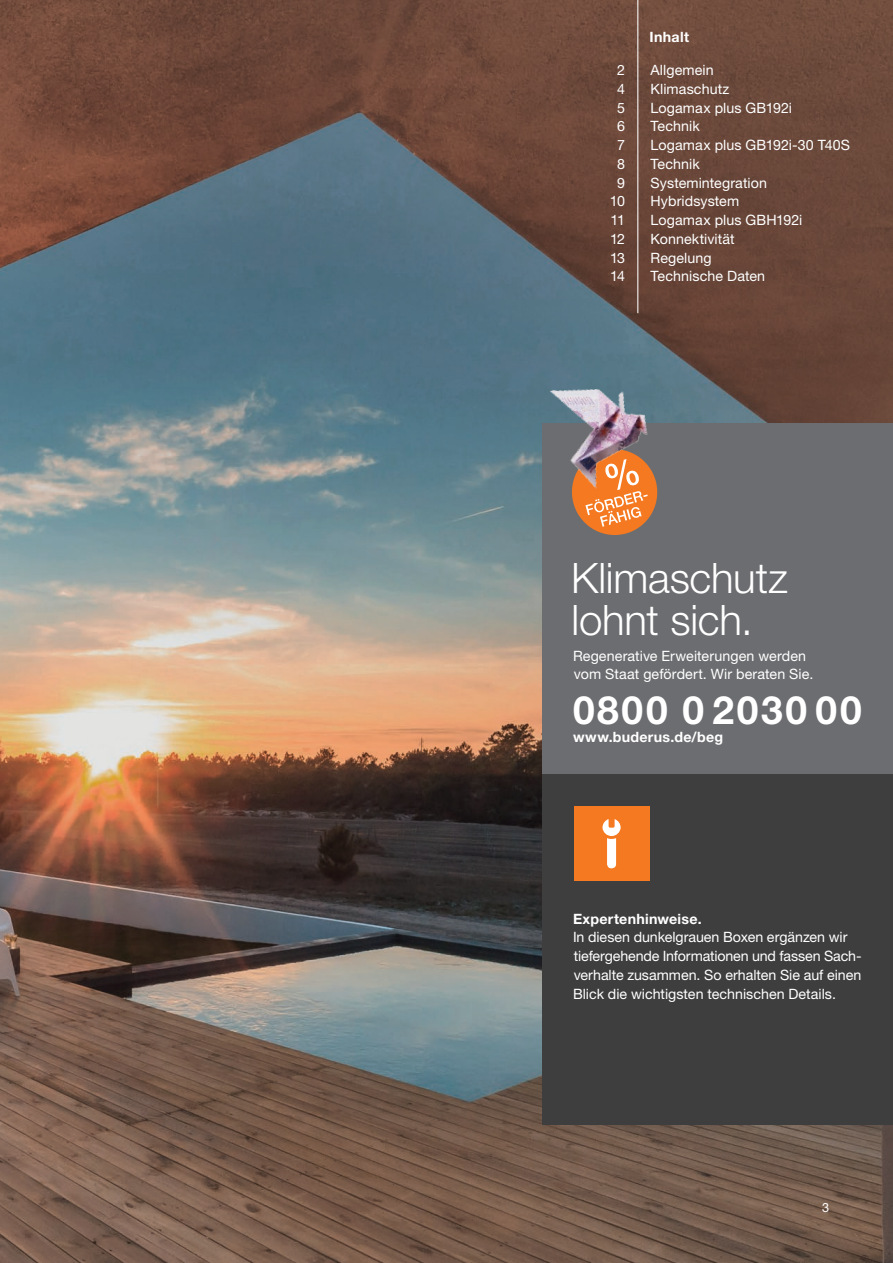
<style>
.page{position:relative;width:893px;height:1263px;background:#fff}
.page>*{position:absolute;margin:0;border:0;box-sizing:border-box;transform-origin:0 0}
.t1{font:300 42px/42px "Helvetica Neue LT Pro";letter-spacing:-.005em;color:#fff}
.t2{font:700 39px "Helvetica Neue LT Pro";letter-spacing:.065em;color:#fff}
.t3{font:14.25px/18.8px "Helvetica Neue LT Pro";letter-spacing:.005em;color:#fff}
.t4{font:700 14.25px "Helvetica Neue LT Pro";letter-spacing:.02em;color:#fff}
.t5{font:12.75px "Helvetica Neue LT Pro";color:#fff}
</style>
<div class="page">
<img style="left:0;top:0;width:893px;height:1263px">
<hr style="left:637px;top:0;width:1px;height:313px;background:#fff">
<div style="left:542px;top:774px;width:351px;height:351px;background:#3e3e3f"></div>
<div style="left:574px;top:806px;width:75px;height:75px;background:#f47921"></div>
<svg style="left:602px;top:819px;width:19px;height:49px"></svg>
<div style="left:542px;top:423px;width:351px;height:351px;background:#6c6d70"></div>
<svg style="left:572px;top:488px;width:86px;height:47px"></svg>
<img style="left:542px;top:387px;width:115px;height:106px">
<p class="t3" style="left:610px;top:60px;width:17px;text-align:center">2<br>4<br>5<br>6<br>7<br>8<br>9<br>10<br>11<br>12<br>13<br>14</p>
<p class="t4" style="left:649px;top:28px;width:41px">Inhalt</p>
<p class="t3" style="left:650px;top:60px;width:201px">Allgemein<br>Klimaschutz<br>Logamax plus GB192i<br>Technik<br>Logamax plus GB192i-30 T40S<br>Technik<br>Systemintegration<br>Hybridsystem<br>Logamax plus GBH192i<br>Konnektivität<br>Regelung<br>Technische Daten</p>
<h1 class="t1" style="left:571px;top:556px;width:218px">Klimaschutz lohnt sich.</h1>
<p class="t3" style="left:573px;top:646px;width:242px">Regenerative Erweiterungen werden vom Staat gefördert. Wir beraten Sie.</p>
<h2 class="t2" style="left:573px;top:685px;width:290px">0800 0 2030 00</h2>
<p class="t4" style="left:573px;top:728px;width:152px">www.buderus.de/beg</p>
<p class="t4" style="left:573px;top:909px;width:130px">Expertenhinweise.</p>
<p class="t3" style="left:573px;top:927px;width:290px">In diesen dunkelgrauen Boxen ergänzen wir tiefergehende Informationen und fassen Sach&shy;verhalte zusammen. So erhalten Sie auf einen Blick die wichtigsten technischen Details.</p>
<p class="t5" style="left:822px;top:1199px;width:9px">3</p>
</div>
